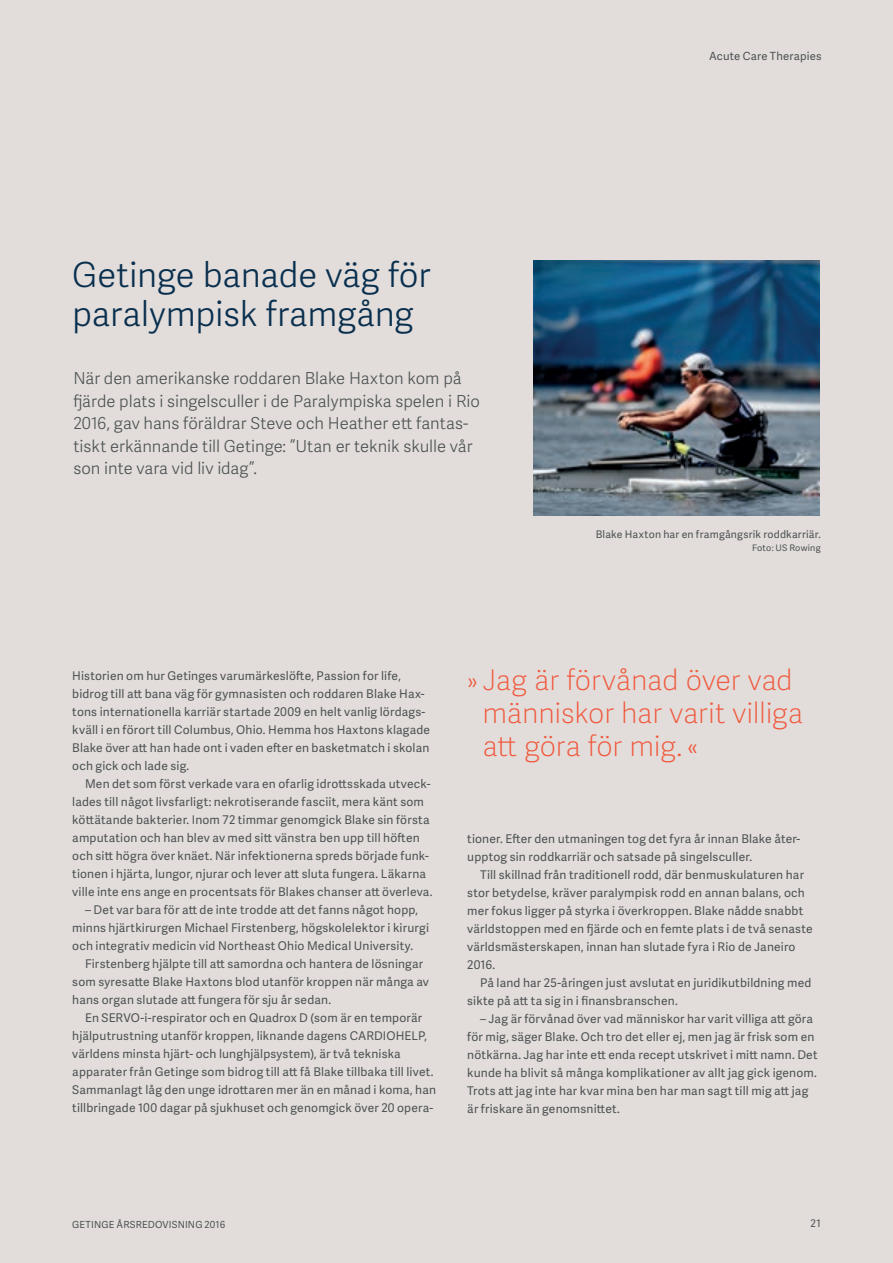
<style>
.page{position:relative;width:893px;height:1263px;background:#e2ddda}
.page>*{position:absolute;margin:0;border:0;box-sizing:border-box;transform-origin:0 0}
.t1{font:34.5px/39px "Adelle Sans Lt";letter-spacing:-.005em;color:#092f4f}
.t2{font:28.5px/33px "Adelle Sans Th";letter-spacing:-.005em;color:#f0593e}
.t3{font:16.5px/22.5px "Adelle Sans Lt";color:#4c5153}
.t4{font:12px/18px "Adelle Sans";letter-spacing:.015em;color:#4c5153}
.t5{font:11.25px "Adelle Sans";letter-spacing:.02em;color:#4c5153}
.t6{font:10.5px "Adelle Sans";letter-spacing:.02em;color:#4c5153}
.t7{font:9.75px "Adelle Sans";letter-spacing:.02em;color:#4c5153}
.t8{font:9px "Adelle Sans";letter-spacing:.025em;color:#4c5153}
</style>
<div class="page">
<img style="left:534px;top:260px;width:286px;height:256px">
<h1 class="t1" style="left:72px;top:254px;width:360px">Getinge banade väg för paralympisk framgång</h1>
<p class="t3" style="left:73px;top:367px;width:408px">När den amerikanske roddaren Blake Haxton kom på fjärde plats i singelsculler i de Paralympiska spelen i Rio 2016, gav hans föräldrar Steve och Heather ett fantas&shy;tiskt erkännande till Getinge: ”Utan er teknik skulle vår son inte vara vid liv idag”.</p>
<p class="t5" style="left:709px;top:48px;width:114px">Acute Care Therapies</p>
<p class="t6" style="left:596px;top:526px;width:226px">Blake Haxton har en framgångsrik roddkarriär.</p>
<p class="t8" style="left:752px;top:542px;width:70px">Foto: US Rowing</p>
<p class="t4" style="left:72px;top:666px;width:359px">Historien om hur Getinges varumärkeslöfte, Passion for life, bidrog till att bana väg för gymnasisten och roddaren Blake Hax&shy;tons internationella karriär startade 2009 en helt vanlig lördags&shy;kväll i en förort till Columbus, Ohio. Hemma hos Haxtons klagade Blake över att han hade ont i vaden efter en basketmatch i skolan och gick och lade sig.</p>
<p class="t4" style="left:72px;top:774px;width:362px;text-indent:13px">Men det som först verkade vara en ofarlig idrottsskada utveck&shy;lades till något livsfarligt: nekrotiserande fasciit, mera känt som köttätande bakterier. Inom 72 timmar genomgick Blake sin första amputation och han blev av med sitt vänstra ben upp till höften och sitt högra över knäet. När infektionerna spreds började funk&shy;tionen i hjärta, lungor, njurar och lever att sluta fungera. Läkarna ville inte ens ange en procentsats för Blakes chanser att överleva.</p>
<p class="t4" style="left:72px;top:900px;width:358px;text-indent:13px">– Det var bara för att de inte trodde att det fanns något hopp, minns hjärtkirurgen Michael Firstenberg, högskolelektor i kirurgi och integrativ medicin vid Northeast Ohio Medical University.</p>
<p class="t4" style="left:72px;top:954px;width:358px;text-indent:13px">Firstenberg hjälpte till att samordna och hantera de lösningar som syresatte Blake Haxtons blod utanför kroppen när många av hans organ slutade att fungera för sju år sedan.</p>
<p class="t4" style="left:72px;top:1008px;width:365px;text-indent:13px">En SERVO-i-respirator och en Quadrox D (som är en temporär hjälputrustning utanför kroppen, liknande dagens CARDIOHELP, världens minsta hjärt- och lunghjälpsystem), är två tekniska apparater från Getinge som bidrog till att få Blake tillbaka till livet.<br>Sammanlagt låg den unge idrottaren mer än en månad i koma, han tillbringade 100 dagar på sjukhuset och genomgick över 20 opera-</p>
<h2 class="t2" style="left:482px;top:662px;width:322px;text-indent:-16px">» Jag är förvånad över vad människor har varit villiga att göra för mig. «</h2>
<p class="t4" style="left:467px;top:829px;width:334px">tioner. Efter den utmaningen tog det fyra år innan Blake åter&shy;upptog sin roddkarriär och satsade på singelsculler.</p>
<p class="t4" style="left:467px;top:865px;width:347px;text-indent:13px">Till skillnad från traditionell rodd, där benmuskulaturen har stor betydelse, kräver paralympisk rodd en annan balans, och mer fokus ligger på styrka i överkroppen. Blake nådde snabbt världstoppen med en fjärde och en femte plats i de två senaste världsmästerskapen, innan han slutade fyra i Rio de Janeiro 2016.</p>
<p class="t4" style="left:467px;top:973px;width:346px;text-indent:13px">På land har 25-åringen just avslutat en juridikutbildning med sikte på att ta sig in i finansbranschen.</p>
<p class="t4" style="left:467px;top:1009px;width:352px;text-indent:13px">– Jag är förvånad över vad människor har varit villiga att göra för mig, säger Blake. Och tro det eller ej, men jag är frisk som en nötkärna. Jag har inte ett enda recept utskrivet i mitt namn. Det kunde ha blivit så många komplikationer av allt jag gick igenom.<br>Trots att jag inte har kvar mina ben har man sagt till mig att jag är friskare än genomsnittet.</p>
<p class="t7" style="left:72px;top:1217px;width:154px">GETINGE ÅRSREDOVISNING 2016</p>
<p class="t6" style="left:811px;top:1216px;width:12px">21</p>
</div>
